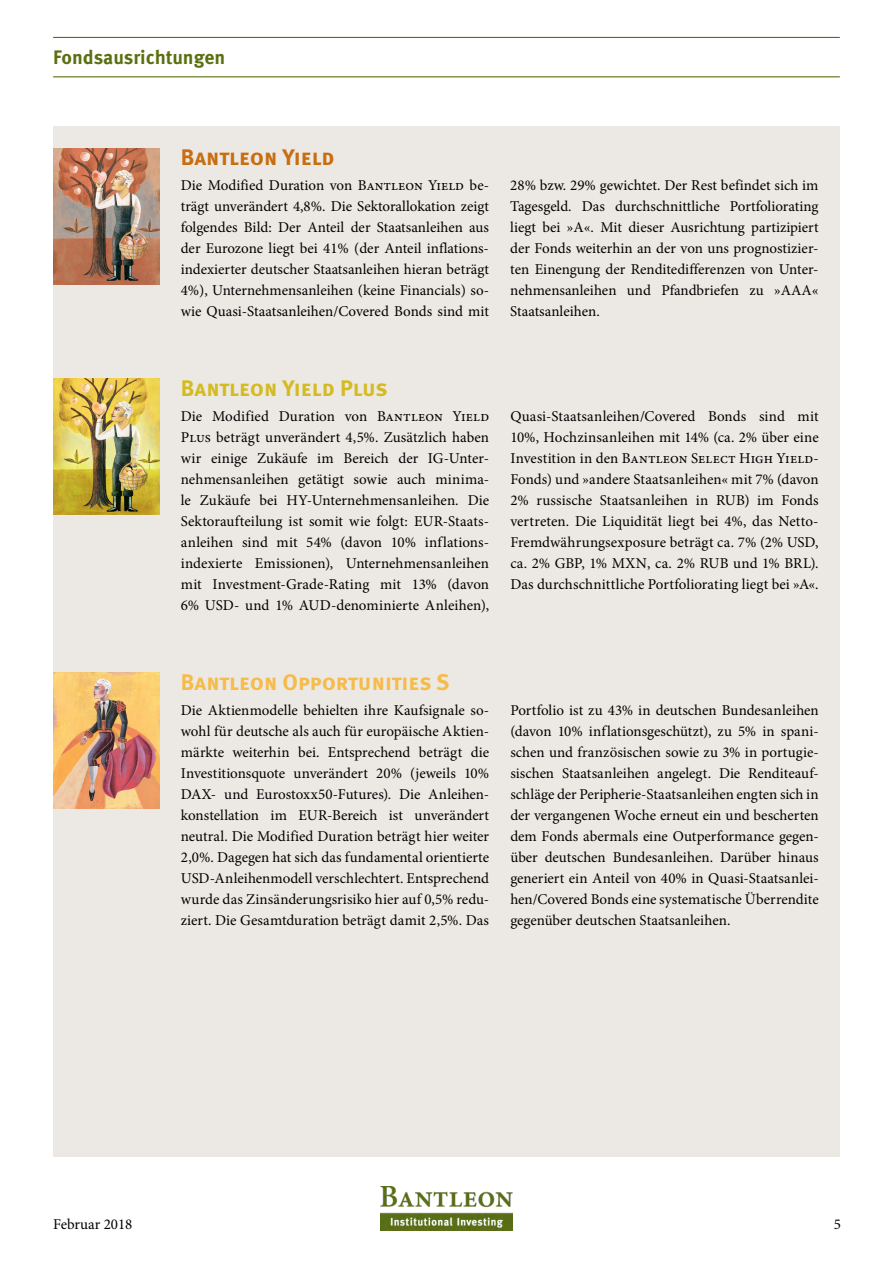
<style>
.page{position:relative;width:893px;height:1263px;background:#fff}
.page>*{position:absolute;margin:0;border:0;box-sizing:border-box;transform-origin:0 0}
.t1{font:700 22.5px "Meta OT";letter-spacing:-.01em;color:#f6bb4a}
.t2{font:700 22.5px "Meta OT";letter-spacing:-.005em;color:#d5bb22}
.t3{font:700 22.5px "Meta OT";color:#c86e11}
.t4{font:700 19.5px "Meta OT";letter-spacing:-.005em;color:#5a7010}
.t5{font:15px/21px "Minion Pro";color:#000;text-align:justify}
</style>
<div class="page">
<div style="left:53px;top:127px;width:787px;height:1030px;background:#ece9e4"></div>
<hr style="left:53px;top:37px;width:787px;height:1px;background:#5a7010">
<hr style="left:53px;top:76px;width:787px;height:1px;background:#5a7010">
<img style="left:380px;top:1186px;width:133px;height:44px">
<img style="left:53px;top:148px;width:106px;height:136px">
<img style="left:53px;top:379px;width:106px;height:136px">
<img style="left:53px;top:673px;width:106px;height:136px">
<h2 class="t4" style="left:53px;top:44px;width:174px">Fondsausrichtungen</h2>
<h1 class="t3" style="left:181px;top:142px;width:156px">Bantleon Yield</h1>
<p class="t5" style="left:181px;top:174px;width:310px">Die Modified Duration von Bantleon Yield be&shy;trägt unverändert 4,8%. Die Sektorallokation zeigt folgendes Bild: Der Anteil der Staatsanleihen aus der Eurozone liegt bei 41% (der Anteil inflations&shy;indexierter deutscher Staatsanleihen hieran beträgt 4%), Unternehmensanleihen (keine Financials) so&shy;wie Quasi-Staatsanleihen/Covered Bonds sind mit</p>
<p class="t5" style="left:510px;top:174px;width:310px">28% bzw. 29% gewichtet. Der Rest befindet sich im Tagesgeld. Das durchschnittliche Portfoliorating liegt bei »A«. Mit dieser Ausrichtung partizipiert der Fonds weiterhin an der von uns prognostizier&shy;ten Einengung der Renditedifferenzen von Unter&shy;nehmensanleihen und Pfandbriefen zu »AAA« Staatsanleihen.</p>
<h1 class="t2" style="left:181px;top:373px;width:208px">Bantleon Yield Plus</h1>
<p class="t5" style="left:181px;top:405px;width:310px">Die Modified Duration von Bantleon Yield Plus beträgt unverändert 4,5%. Zusätzlich haben wir einige Zukäufe im Bereich der IG-Unter&shy;nehmensanleihen getätigt sowie auch minima&shy;le Zukäufe bei HY-Unternehmensanleihen. Die Sektoraufteilung ist somit wie folgt: EUR-Staats&shy;anleihen sind mit 54% (davon 10% inflations&shy;indexierte Emissionen), Unternehmensanleihen mit Investment-Grade-Rating mit 13% (davon 6% USD- und 1% AUD-denominierte Anleihen),</p>
<p class="t5" style="left:510px;top:405px;width:310px">Quasi-Staatsanleihen/Covered Bonds sind mit 10%, Hochzinsanleihen mit 14% (ca. 2% über eine Investition in den Bantleon Select High Yield-Fonds) und »andere Staatsanleihen« mit 7% (davon 2% russische Staatsanleihen in RUB) im Fonds vertreten. Die Liquidität liegt bei 4%, das Netto-Fremdwährungsexposure beträgt ca. 7% (2% USD, ca. 2% GBP, 1% MXN, ca. 2% RUB und 1% BRL).<br>Das durchschnittliche Portfoliorating liegt bei »A«.</p>
<h1 class="t1" style="left:181px;top:667px;width:270px">Bantleon Opportunities S</h1>
<p class="t5" style="left:181px;top:699px;width:310px">Die Aktienmodelle behielten ihre Kaufsignale so&shy;wohl für deutsche als auch für europäische Aktien&shy;märkte weiterhin bei. Entsprechend beträgt die Investitionsquote unverändert 20% (jeweils 10% DAX- und Eurostoxx50-Futures). Die Anleihen&shy;konstellation im EUR-Bereich ist unverändert neutral. Die Modified Duration beträgt hier weiter 2,0%. Dagegen hat sich das fundamental orientierte USD-Anleihenmodell verschlechtert. Entsprechend wurde das Zinsänderungsrisiko hier auf 0,5% redu&shy;ziert. Die Gesamtduration beträgt damit 2,5%. Das</p>
<p class="t5" style="left:510px;top:699px;width:310px">Portfolio ist zu 43% in deutschen Bundesanleihen (davon 10% inflationsgeschützt), zu 5% in spani&shy;schen und französischen sowie zu 3% in portugie&shy;sischen Staatsanleihen angelegt. Die Renditeauf&shy;schläge der Peripherie-Staatsanleihen engten sich in der vergangenen Woche erneut ein und bescherten dem Fonds abermals eine Outperformance gegen&shy;über deutschen Bundesanleihen. Darüber hinaus generiert ein Anteil von 40% in Quasi-Staatsanlei&shy;hen/Covered Bonds eine systematische Überrendite gegenüber deutschen Staatsanleihen.</p>
<p class="t5" style="left:53px;top:1214px;width:81px">Februar 2018</p>
<p class="t5" style="left:834px;top:1214px;width:9px">5</p>
</div>
